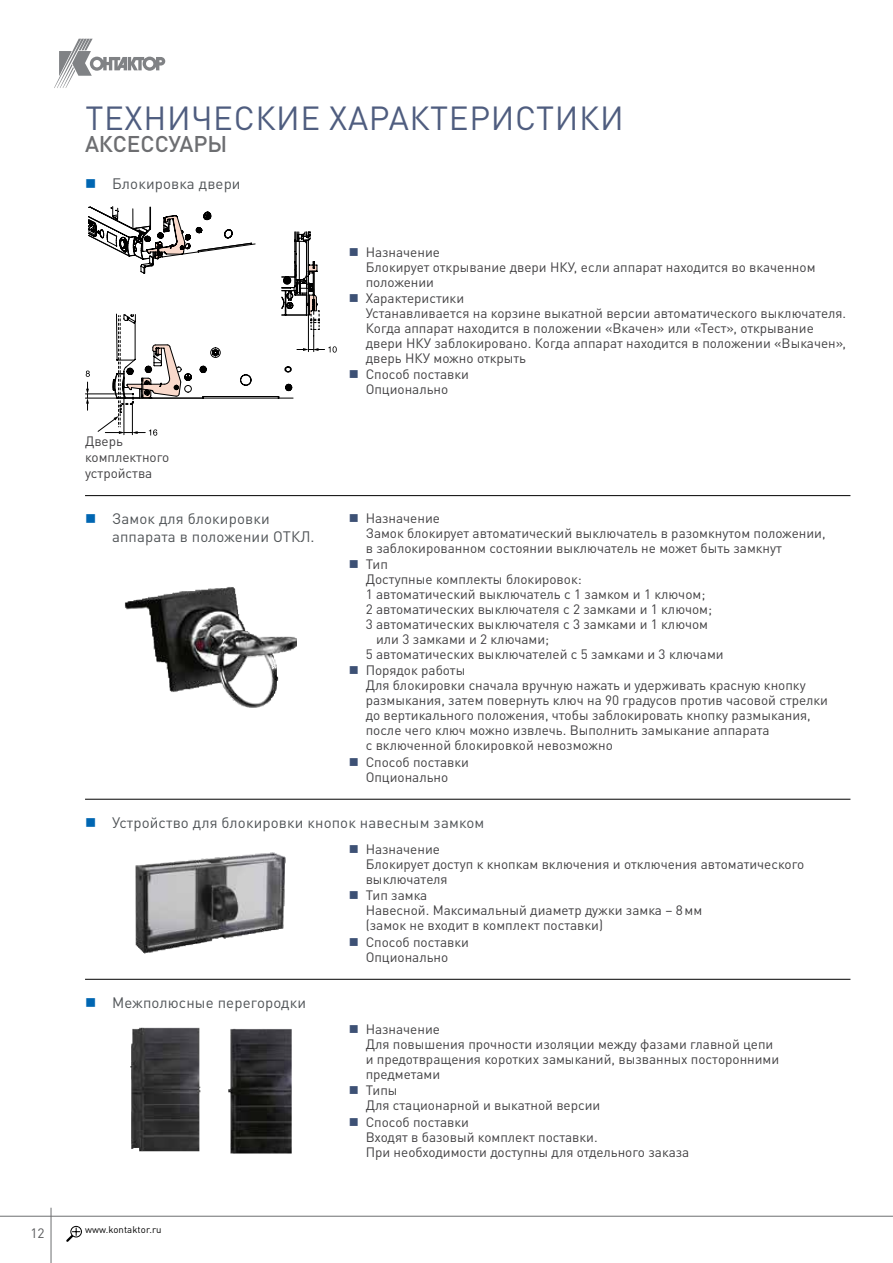
<style>
.page{position:relative;width:893px;height:1263px;background:#fff}
.page>*{position:absolute;margin:0;border:0;box-sizing:border-box;transform-origin:0 0}
.t1{font:33px "DIN Pro";letter-spacing:.02em;color:#4f5d7f}
.t2{font:500 22.5px "DIN Pro";letter-spacing:-.005em;color:#6d6e71}
.t3{font:15px/18px "DIN Pro";letter-spacing:.01em;color:#505457}
.t4{font:13.5px/15.3px "DIN Pro";color:#414042}
.t5{font:13.5px "DIN Pro";color:#58595b}
.t6{font:9.6px "DIN Pro";letter-spacing:.01em;color:#000}
</style>
<div class="page">
<img style="left:125px;top:587px;width:172px;height:121px">
<hr style="left:85px;top:495px;width:765px;height:1px;background:#000">
<hr style="left:85px;top:799px;width:765px;height:1px;background:#000">
<img style="left:130px;top:1028px;width:162px;height:125px">
<hr style="left:85px;top:979px;width:765px;height:1px;background:#000">
<hr style="left:85px;top:398px;width:118px;height:1px;background:#000">
<hr style="left:85px;top:393px;width:47px;height:1px;background:#000">
<svg style="left:86px;top:206px;width:251px;height:230px"></svg>
<img style="left:136px;top:852px;width:150px;height:102px">
<svg style="left:54px;top:39px;width:111px;height:49px"></svg>
<hr style="left:0;top:1216px;width:893px;height:1px;background:#6d6e71">
<hr style="left:51px;top:1208px;width:1px;height:55px;background:#6d6e71">
<div style="left:71px;top:1226px;width:11px;height:11px;border:1px solid #000;border-radius:50%"></div>
<svg style="left:66px;top:1227px;width:14px;height:15px"></svg>
<h1 class="t1" style="left:85px;top:92px;width:540px">ТЕХНИЧЕСКИЕ ХАРАКТЕРИСТИКИ</h1>
<h2 class="t2" style="left:85px;top:125px;width:144px">АКСЕССУАРЫ</h2>
<p class="t3" style="left:112px;top:173px;width:130px">Блокировка двери</p>
<p class="t4" style="left:85px;top:431px;width:86px;line-height:16.2px">Дверь комплектного устройства</p>
<p class="t4" style="left:366px;top:243px;width:482px">Назначение<br>Блокирует открывание двери НКУ, если аппарат находится во вкаченном положении<br>Характеристики<br>Устанавливается на корзине выкатной версии автоматического выключателя.<br>Когда аппарат находится в положении «Вкачен» или «Тест», открывание двери НКУ заблокировано. Когда аппарат находится в положении «Выкачен», дверь НКУ можно открыть<br>Способ поставки<br>Опционально</p>
<p class="t3" style="left:112px;top:508px;width:204px">Замок для блокировки аппарата в положении ОТКЛ.</p>
<p class="t4" style="left:366px;top:509px;width:76px">Назначение</p>
<p class="t4" style="left:366px;top:524px;width:461px">Замок блокирует автоматический выключатель в разомкнутом положении,</p>
<p class="t4" style="left:366px;top:539px;width:418px">в заблокированном состоянии выключатель не может быть замкнут</p>
<p class="t4" style="left:366px;top:555px;width:24px">Тип</p>
<p class="t4" style="left:366px;top:570px;width:218px">Доступные комплекты блокировок:</p>
<p class="t4" style="left:366px;top:585px;width:341px">1 автоматический выключатель с 1 замком и 1 ключом;</p>
<p class="t4" style="left:366px;top:600px;width:348px">2 автоматических выключателя с 2 замками и 1 ключом;</p>
<p class="t4" style="left:366px;top:615px;width:344px">3 автоматических выключателя с 3 замками и 1 ключом</p>
<p class="t4" style="left:376px;top:630px;width:175px">или 3 замками и 2 ключами;</p>
<p class="t4" style="left:366px;top:645px;width:360px">5 автоматических выключателей с 5 замками и 3 ключами</p>
<p class="t4" style="left:366px;top:661px;width:101px">Порядок работы</p>
<p class="t4" style="left:366px;top:676px;width:441px">Для блокировки сначала вручную нажать и удерживать красную кнопку</p>
<p class="t4" style="left:366px;top:691px;width:464px">размыкания, затем повернуть ключ на 90 градусов против часовой стрелки</p>
<p class="t4" style="left:366px;top:706px;width:447px">до вертикального положения, чтобы заблокировать кнопку размыкания,</p>
<p class="t4" style="left:366px;top:721px;width:405px">после чего ключ можно извлечь. Выполнить замыкание аппарата</p>
<p class="t4" style="left:366px;top:736px;width:249px">с включенной блокировкой невозможно</p>
<p class="t4" style="left:366px;top:753px;width:105px">Способ поставки</p>
<p class="t4" style="left:366px;top:768px;width:84px">Опционально</p>
<p class="t3" style="left:112px;top:812px;width:374px">Устройство для блокировки кнопок навесным замком</p>
<p class="t4" style="left:366px;top:840px;width:440px">Назначение<br>Блокирует доступ к кнопкам включения и отключения автоматического выключателя<br>Тип замка<br>Навесной. Максимальный диаметр дужки замка – 8мм<br>(замок не входит в комплект поставки)<br>Способ поставки<br>Опционально</p>
<p class="t3" style="left:112px;top:992px;width:196px">Межполюсные перегородки</p>
<p class="t5" style="left:31px;top:1222px;width:16px">12</p>
<p class="t6" style="left:85px;top:1222px;width:78px">www.kontaktor.ru</p>
<p class="t4" style="left:366px;top:1020px;width:415px">Назначение<br>Для повышения прочности изоляции между фазами главной цепи и предотвращения коротких замыканий, вызванных посторонними предметами<br>Типы<br>Для стационарной и выкатной версии<br>Способ поставки<br>Входят в базовый комплект поставки.<br>При необходимости доступны для отдельного заказа</p>
</div>
